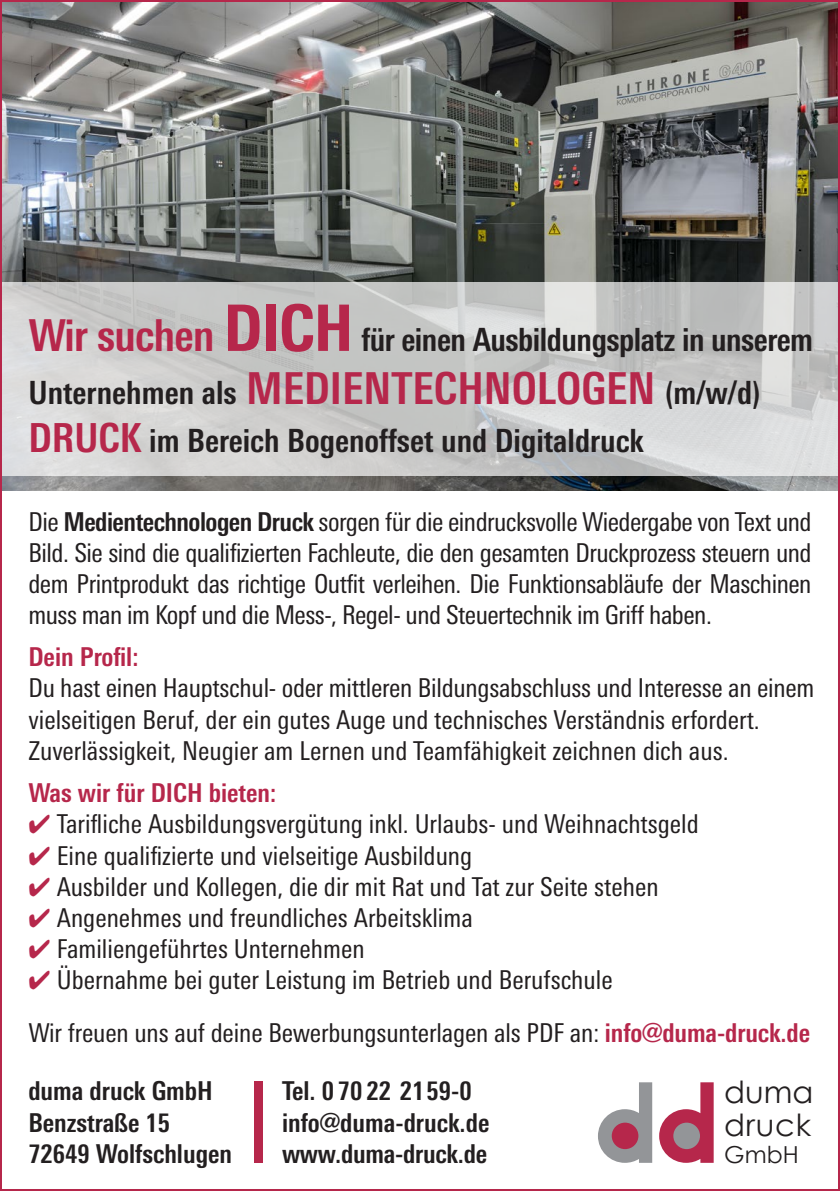
<style>
.page{position:relative;width:840px;height:1191px;background:#fff}
.page>*{position:absolute;margin:0;border:0;box-sizing:border-box;transform-origin:0 0}
.t1{font:700 condensed 32px/52.8px "LT Univers";color:#231f20}
.t2{font:30.6px/32.4px "Century Gothic";letter-spacing:.025em;color:#231f20}
.t3{font:condensed 26px/31.2px "LT Univers";color:#231f20}
.t4{font:700 condensed 26px/31.2px "LT Univers";color:#231f20}
.t5{font:700 condensed 26px "LT Univers";color:#b6274b}
.t6{font:23.4px "Century Gothic";color:#231f20}
.s1{font-size:44px;color:#b6274b}
.s2{font-weight:800;font-size:64px;color:#b6274b}
.s3{font-size:40px;color:#b6274b}
.s4{font-weight:700}
.s5{color:#b6274b}
.s6{font-weight:700;color:#b6274b}
</style>
<div class="page">
<img style="left:3px;top:3px;width:833px;height:487px">
<svg style="left:598px;top:1082px;width:53px;height:80px"></svg>
<svg style="left:659px;top:1082px;width:54px;height:80px"></svg>
<div style="left:611px;top:1122px;width:27px;height:27px;background:#b6274b;border-radius:50%"></div>
<div style="left:673px;top:1122px;width:26px;height:27px;background:#939598;border-radius:50%"></div>
<div style="left:254px;top:1081px;width:8px;height:81px;background:#b6274b"></div>
<svg style="left:3px;top:282px;width:833px;height:194px;background:#cccdcc"></svg>
<p class="t1" style="left:28px;top:313px;width:785px"><span class="s1">Wir suchen</span> <span class="s2">DICH</span> für einen Ausbildungsplatz in unserem<br>Unternehmen als <span class="s1">MEDIENTECHNOLOGEN</span> (m/w/d)</p>
<p class="t1" style="left:28px;top:414px;width:616px"><span class="s3">DRUCK</span> im Bereich Bogenoffset und Digitaldruck</p>
<p class="t3" style="left:28px;top:506px;width:784px;text-align:justify">Die <span class="s4">Medientechnologen Druck</span> sorgen für die eindrucksvolle Wiedergabe von Text und Bild. Sie sind die qualifizierten Fachleute, die den gesamten Druckprozess steuern und dem Printprodukt das richtige Outfit verleihen. Die Funktionsabläufe der Maschinen muss man im Kopf und die Mess-, Regel- und Steuertechnik im Griff haben.</p>
<p class="t5" style="left:28px;top:641px;width:112px">Dein Profil:</p>
<p class="t3" style="left:28px;top:672px;width:787px">Du hast einen Hauptschul- oder mittleren Bildungsabschluss und Interesse an einem vielseitigen Beruf, der ein gutes Auge und technisches Verständnis erfordert.<br>Zuverlässigkeit, Neugier am Lernen und Teamfähigkeit zeichnen dich aus.</p>
<p class="t5" style="left:28px;top:777px;width:249px">Was wir für DICH bieten:</p>
<p class="t3" style="left:28px;top:808px;width:671px"><span class="s5">✔</span> Tarifliche Ausbildungsvergütung inkl. Urlaubs- und Weihnachtsgeld</p>
<p class="t3" style="left:28px;top:839px;width:445px"><span class="s5">✔</span> Eine qualifizierte und vielseitige Ausbildung</p>
<p class="t3" style="left:28px;top:870px;width:631px"><span class="s5">✔</span> Ausbilder und Kollegen, die dir mit Rat und Tat zur Seite stehen</p>
<p class="t3" style="left:28px;top:902px;width:446px"><span class="s5">✔</span> Angenehmes und freundliches Arbeitsklima</p>
<p class="t3" style="left:28px;top:933px;width:337px"><span class="s5">✔</span> Familiengeführtes Unternehmen</p>
<p class="t3" style="left:28px;top:953px;width:782px;line-height:52.8px"><span class="s5">✔</span> Übernahme bei guter Leistung im Betrieb und Berufschule<br>Wir freuen uns auf deine Bewerbungsunterlagen als PDF an: <span class="s6">info@duma-druck.de</span></p>
<p class="t2" style="left:723px;top:1075px;width:90px">duma druck</p>
<p class="t6" style="left:723px;top:1137px;width:76px">GmbH</p>
<p class="t4" style="left:28px;top:1075px;width:205px">duma druck GmbH<br>Benzstraße 15<br>72649 Wolfschlugen</p>
<p class="t4" style="left:282px;top:1075px;width:209px">Tel. 0 70 22 21 59-0 info@duma-druck.de www.duma-druck.de</p>
</div>
